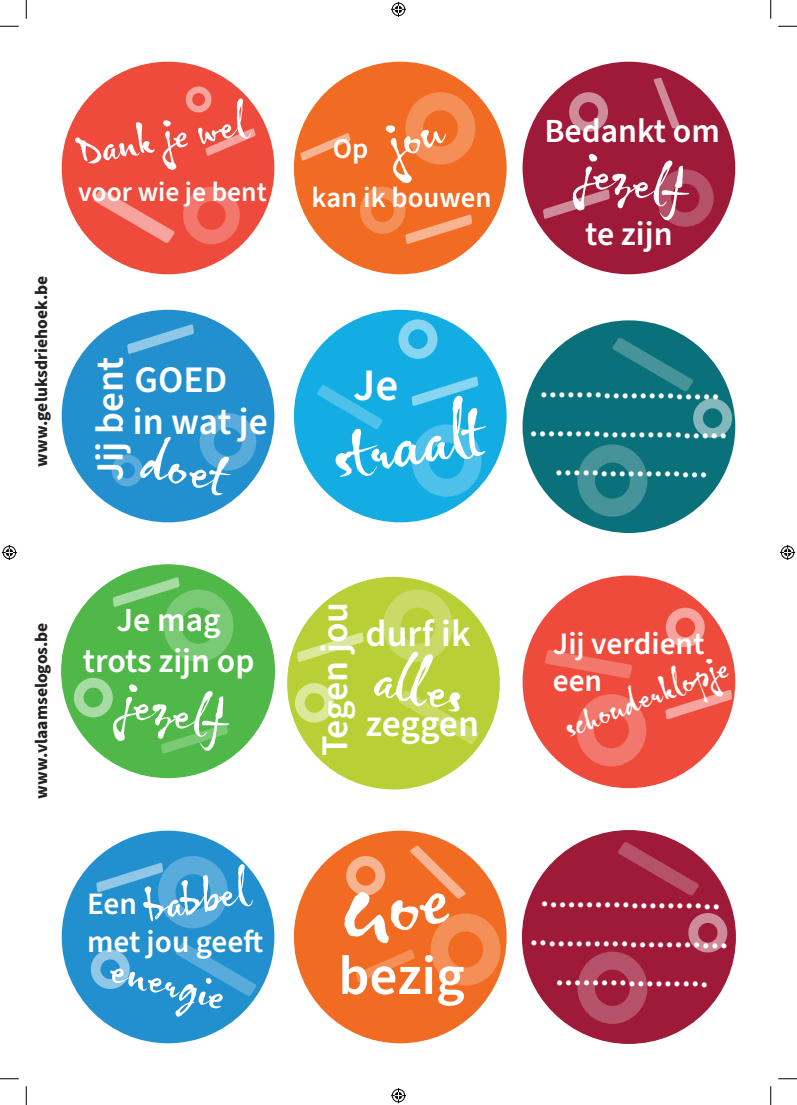
<style>
.page{position:relative;width:797px;height:1105px;background:#fff}
.page>*{position:absolute;margin:0;border:0;box-sizing:border-box;transform-origin:0 0}
.t1{font:75px "Gizmo";color:#fff}
.t2{font:62.5px "Gizmo";color:#fff}
.t3{font:55px "Gizmo";color:#fff}
.t4{font:600 55px "Source Sans Pro";color:#fff}
.t5{font:50px "Gizmo";color:#fff}
.t6{font:47.5px "Gizmo";color:#fff}
.t7{font:600 45px "Source Sans Pro";color:#fff}
.t8{font:600 38.75px "Source Sans Pro";color:#fff}
.t9{font:600 37.5px "Source Sans Pro";color:#fff}
.t10{font:37.5px "Gizmo";color:#fff}
.t11{font:600 33.75px "Source Sans Pro";color:#fff}
.t12{font:600 32.5px "Source Sans Pro";color:#fff}
.t13{font:600 31.25px/37.5px "Source Sans Pro";color:#fff}
.t14{font:600 28.75px "Source Sans Pro";color:#fff}
.t15{font:600 27.5px "Source Sans Pro";color:#fff}
.www{font:700 17.5px "Source Sans Pro";color:#231f20}
</style>
<div class="page">
<div style="left:522px;top:62px;width:213px;height:212px;background:#9e1a38;border-radius:50%"></div>
<div style="left:62px;top:62px;width:212px;height:212px;background:#ef4b3d;border-radius:50%"></div>
<div style="left:294px;top:62px;width:212px;height:212px;background:#f16b22;border-radius:50%"></div>
<div style="left:522px;top:575px;width:213px;height:213px;background:#ef4b3d;border-radius:50%"></div>
<div style="left:287px;top:577px;width:213px;height:212px;background:#b8d035;border-radius:50%"></div>
<svg style="left:93px;top:189px;width:82px;height:54px"></svg>
<svg style="left:205px;top:128px;width:51px;height:28px"></svg>
<svg style="left:300px;top:133px;width:50px;height:28px"></svg>
<svg style="left:543px;top:189px;width:67px;height:30px"></svg>
<svg style="left:653px;top:78px;width:26px;height:50px"></svg>
<div style="left:62px;top:310px;width:212px;height:212px;background:#2290cf;border-radius:50%"></div>
<div style="left:522px;top:320px;width:213px;height:213px;background:#0a7079;border-radius:50%"></div>
<div style="left:294px;top:310px;width:212px;height:212px;background:#13ade4;border-radius:50%"></div>
<div style="left:62px;top:565px;width:212px;height:212px;background:#4fb848;border-radius:50%"></div>
<div style="left:62px;top:831px;width:212px;height:212px;background:#2290cf;border-radius:50%"></div>
<div style="left:294px;top:831px;width:212px;height:212px;background:#f16b22;border-radius:50%"></div>
<div style="left:522px;top:831px;width:213px;height:212px;background:#9e1a38;border-radius:50%"></div>
<svg style="left:657px;top:169px;width:56px;height:58px"></svg>
<svg style="left:183px;top:187px;width:57px;height:57px"></svg>
<svg style="left:186px;top:86px;width:25px;height:26px"></svg>
<svg style="left:569px;top:92px;width:39px;height:40px"></svg>
<svg style="left:612px;top:337px;width:81px;height:55px"></svg>
<svg style="left:577px;top:444px;width:70px;height:73px"></svg>
<svg style="left:693px;top:398px;width:39px;height:40px"></svg>
<svg style="left:199px;top:413px;width:57px;height:57px"></svg>
<svg style="left:112px;top:454px;width:31px;height:32px"></svg>
<svg style="left:411px;top:424px;width:70px;height:73px"></svg>
<svg style="left:317px;top:385px;width:66px;height:44px"></svg>
<svg style="left:398px;top:319px;width:39px;height:40px"></svg>
<svg style="left:74px;top:678px;width:39px;height:39px"></svg>
<svg style="left:383px;top:590px;width:70px;height:72px"></svg>
<svg style="left:398px;top:690px;width:81px;height:54px"></svg>
<svg style="left:295px;top:683px;width:39px;height:40px"></svg>
<svg style="left:576px;top:694px;width:70px;height:72px"></svg>
<svg style="left:665px;top:608px;width:39px;height:39px"></svg>
<svg style="left:545px;top:650px;width:87px;height:28px"></svg>
<svg style="left:91px;top:949px;width:39px;height:40px"></svg>
<svg style="left:175px;top:942px;width:82px;height:54px"></svg>
<svg style="left:618px;top:842px;width:81px;height:54px"></svg>
<svg style="left:688px;top:913px;width:39px;height:39px"></svg>
<svg style="left:577px;top:952px;width:70px;height:72px"></svg>
<svg style="left:411px;top:376px;width:67px;height:30px"></svg>
<svg style="left:127px;top:324px;width:67px;height:30px"></svg>
<svg style="left:161px;top:724px;width:67px;height:30px"></svg>
<svg style="left:113px;top:577px;width:120px;height:85px"></svg>
<svg style="left:297px;top:632px;width:67px;height:30px"></svg>
<svg style="left:665px;top:690px;width:67px;height:29px"></svg>
<svg style="left:96px;top:856px;width:132px;height:72px"></svg>
<svg style="left:0;top:25px;width:19px;height:2px"></svg>
<svg style="left:778px;top:25px;width:19px;height:2px"></svg>
<svg style="left:0;top:1078px;width:19px;height:1px"></svg>
<svg style="left:778px;top:1078px;width:19px;height:1px"></svg>
<svg style="left:25px;top:0;width:2px;height:19px"></svg>
<svg style="left:25px;top:1086px;width:2px;height:19px"></svg>
<svg style="left:770px;top:0;width:1px;height:19px"></svg>
<svg style="left:770px;top:1086px;width:1px;height:19px"></svg>
<svg style="left:391px;top:2px;width:15px;height:15px"></svg>
<svg style="left:391px;top:1088px;width:15px;height:15px"></svg>
<svg style="left:2px;top:545px;width:15px;height:15px"></svg>
<svg style="left:780px;top:545px;width:15px;height:15px"></svg>
<svg style="left:360px;top:92px;width:115px;height:152px"></svg>
<svg style="left:337px;top:845px;width:163px;height:141px"></svg>
<p class="t6" style="left:71px;top:118px;width:172px;rotate:-10deg">Dank je wel</p>
<p class="t15" style="left:78px;top:173px;width:190px">voor wie je bent</p>
<p class="www" style="left:30px;top:467px;width:193px;rotate:-90deg">www.geluksdriehoek.be</p>
<p class="t8" style="left:84px;top:481px;width:126px;rotate:-90deg">Jij bent</p>
<p class="t9" style="left:135px;top:355px;width:94px">GOED</p>
<p class="t9" style="left:133px;top:397px;width:136px">in wat je</p>
<p class="t2" style="left:151px;top:414px;width:89px;rotate:12deg">doet</p>
<p class="www" style="left:30px;top:798px;width:178px;rotate:-90deg">www.vlaamselogos.be</p>
<p class="t11" style="left:116px;top:598px;width:106px">Je mag</p>
<p class="t11" style="left:83px;top:638px;width:173px">trots zijn op</p>
<p class="t3" style="left:131px;top:661px;width:106px;rotate:12deg">jezelf</p>
<p class="t5" style="left:138px;top:871px;width:105px;rotate:-10deg">babb el</p>
<p class="t13" style="left:87px;top:886px;width:51px">Een</p>
<p class="t13" style="left:87px;top:924px;width:178px">met jou geeft</p>
<p class="t5" style="left:121px;top:932px;width:117px;rotate:14deg">energie</p>
<p class="t14" style="left:333px;top:129px;width:37px">Op</p>
<p class="t14" style="left:311px;top:179px;width:181px">kan ik bouwen</p>
<p class="t11" style="left:544px;top:109px;width:177px">Bedankt om</p>
<p class="t3" style="left:590px;top:131px;width:106px;rotate:12deg">jezelf</p>
<p class="t11" style="left:585px;top:211px;width:89px">te zijn</p>
<p class="t7" style="left:353px;top:355px;width:47px">Je</p>
<p class="t1" style="left:322px;top:403px;width:154px;rotate:-10deg">straa lt</p>
<p class="t12" style="left:540px;top:364px;width:182px;rotate:1deg">....................</p>
<p class="t12" style="left:529px;top:403px;width:200px;rotate:1deg">......................</p>
<p class="t12" style="left:555px;top:442px;width:155px;rotate:1deg">.................</p>
<p class="t9" style="left:309px;top:756px;width:156px;rotate:-90deg">Tegen jou</p>
<p class="t9" style="left:365px;top:609px;width:107px">durf ik</p>
<p class="t2" style="left:385px;top:632px;width:90px;rotate:12deg">all es</p>
<p class="t9" style="left:365px;top:699px;width:115px">zeggen</p>
<p class="t13" style="left:553px;top:626px;width:153px">Jij verdient een</p>
<p class="t10" style="left:555px;top:702px;width:174px;rotate:-21deg">schouderklopje</p>
<p class="t4" style="left:338px;top:939px;width:128px">bezig</p>
<p class="t12" style="left:540px;top:873px;width:182px;rotate:1deg">....................</p>
<p class="t12" style="left:530px;top:912px;width:200px;rotate:1deg">......................</p>
<p class="t12" style="left:555px;top:952px;width:155px;rotate:1deg">.................</p>
</div>
